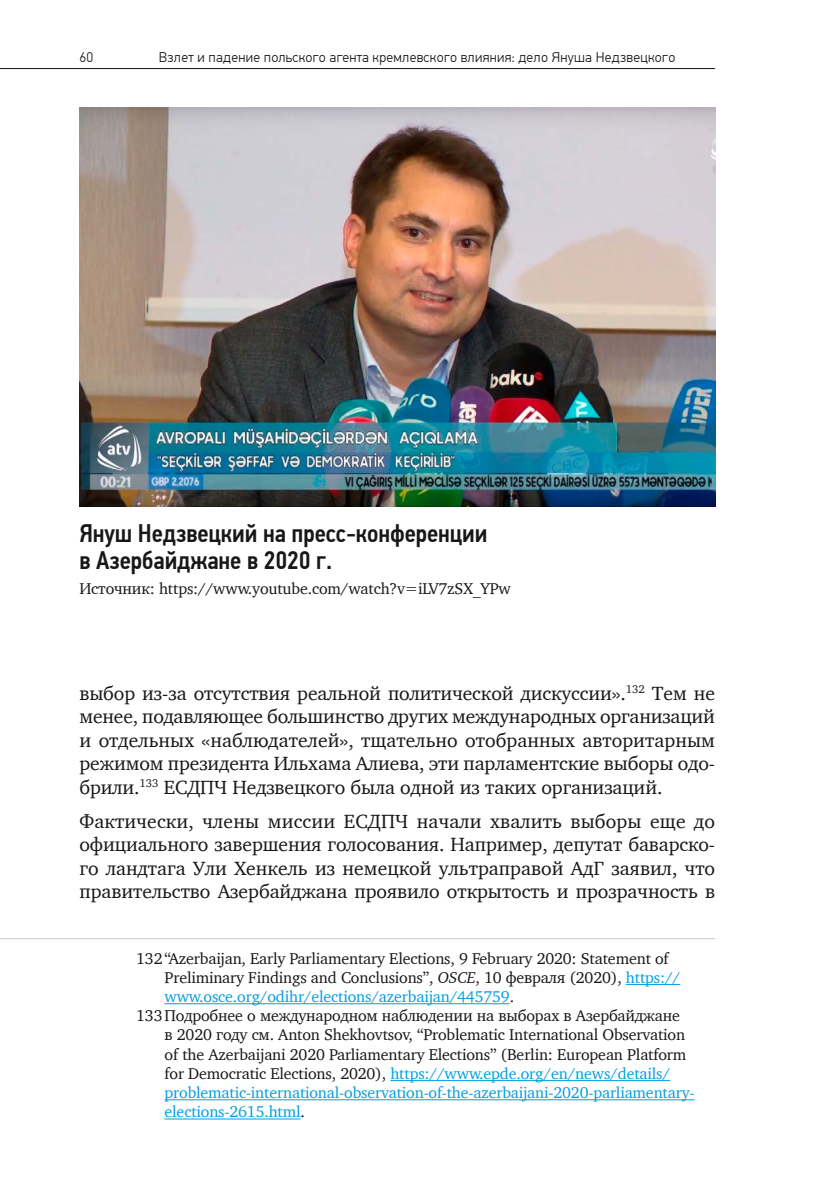
<style>
.page{position:relative;width:840px;height:1191px;background:#fff}
.page>*{position:absolute;margin:0;border:0;box-sizing:border-box;transform-origin:0 0}
.t1{font:500 25.4px/27.4px "Din Tekst Cond Pro";letter-spacing:-.005em;color:#181716}
.t2{font:19.6px/23.6px "Charter";letter-spacing:-.005em;color:#181716;text-align:justify}
.t3{font:16px "Charter";letter-spacing:-.01em;color:#181716}
.t4{font:16px "Charter";letter-spacing:-.01em;color:#009ee3}
.t5{font:300 14px "Din Tekst Pro";letter-spacing:.02em;color:#181716}
.s1{font-style:italic}
.s2{color:#009ee3}
.s3{color:#181716}
</style>
<div class="page">
<hr style="left:0;top:68px;width:714px;height:1px;background:#181716">
<hr style="left:0;top:938px;width:714px;height:1px;background:#c5c6c6">
<hr style="left:625px;top:984px;width:55px;height:1px;background:#009ee3">
<hr style="left:164px;top:1003px;width:345px;height:1px;background:#009ee3">
<hr style="left:390px;top:1080px;width:279px;height:1px;background:#009ee3">
<hr style="left:164px;top:1099px;width:530px;height:1px;background:#009ee3">
<hr style="left:164px;top:1118px;width:136px;height:1px;background:#009ee3">
<img style="left:79px;top:108px;width:635px;height:398px">
<p class="t5" style="left:79px;top:50px;width:15px">60</p>
<p class="t5" style="left:159px;top:50px;width:517px">Взлет и падение польского агента кремлевского влияния: дело Януша Недзвецкого</p>
<p class="t1" style="left:79px;top:519px;width:409px">Януш Недзвецкий на пресс-конференции в Азербайджане в 2020 г.</p>
<p class="t3" style="left:79px;top:575px;width:433px">Источник: https://www.youtube.com/watch?v=iLV7zSX_YPw</p>
<p class="t2" style="left:79px;top:681px;width:636px">выбор из-за отсутствия реальной политической дискуссии».<sup>132</sup> Тем не менее, подавляющее большинство других международных организаций и отдельных «наблюдателей», тщательно отобранных авторитарным режимом президента Ильхама Алиева, эти парламентские выборы одо&shy;брили.<sup>133</sup> ЕСДПЧ Недзвецкого была одной из таких организаций.</p>
<p class="t2" style="left:79px;top:809px;width:637px">Фактически, члены миссии ЕСДПЧ начали хвалить выборы еще до официального завершения голосования. Например, депутат баварско&shy;го ландтага Ули Хенкель из немецкой ультраправой АдГ заявил, что правительство Азербайджана проявило открытость и прозрачность в</p>
<p class="t3" style="left:136px;top:944px;width:533px">132“Azerbaijan, Early Parliamentary Elections, 9 February 2020: Statement of</p>
<p class="t3" style="left:164px;top:963px;width:517px">Preliminary Findings and Conclusions”, <span class="s1">OSCE</span>, 10 февраля (2020), <span class="s2">https://</span></p>
<p class="t4" style="left:164px;top:982px;width:351px">www.osce.org/odihr/elections/azerbaijan/445759<span class="s3">.</span></p>
<p class="t3" style="left:136px;top:1002px;width:545px">133Подробнее о международном наблюдении на выборах в Азербайджане</p>
<p class="t3" style="left:164px;top:1021px;width:522px">в 2020 году см. Anton Shekhovtsov, “Problematic International Observation</p>
<p class="t3" style="left:164px;top:1040px;width:523px">of the Azerbaijani 2020 Parliamentary Elections” (Berlin: European Platform</p>
<p class="t4" style="left:164px;top:1059px;width:507px"><span class="s3">for Democratic Elections, 2020),</span> https://www.epde.org/en/news/details/</p>
<p class="t4" style="left:164px;top:1078px;width:531px">problematic-international-observation-of-the-azerbaijani-2020-parliamentary-</p>
<p class="t4" style="left:164px;top:1098px;width:142px">elections-2615.html<span class="s3">.</span></p>
</div>
